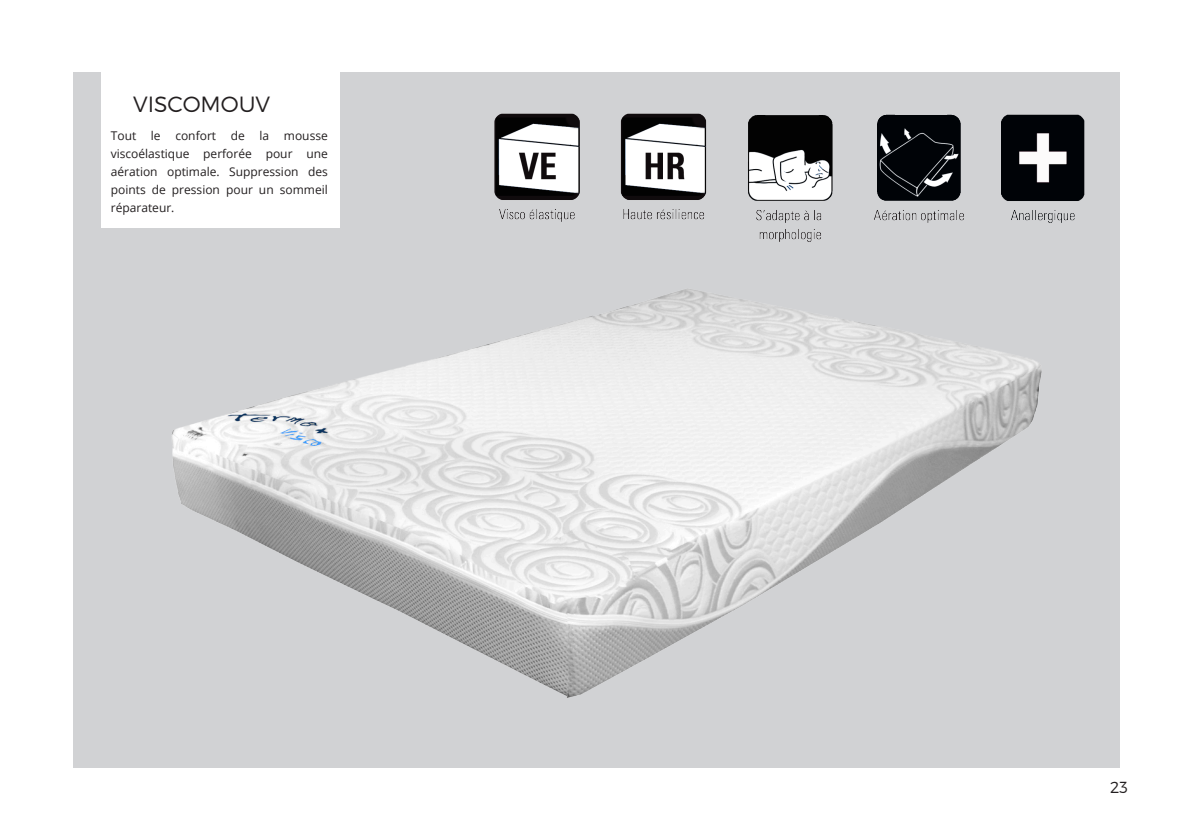
<style>
.page{position:relative;width:1191px;height:840px;background:#fff}
.page>*{position:absolute;margin:0;border:0;box-sizing:border-box;transform-origin:0 0}
.t1{font:300 22px "Montserrat";color:#231f20}
.t2{font:300 16px "Montserrat";color:#231f20}
.t3{font:12px/18px "Open Sans";color:#231f20;text-align:justify}
</style>
<div class="page">
<div style="left:73px;top:72px;width:1046px;height:695px;background:#d1d2d4"></div>
<img style="left:172px;top:158px;width:870px;height:540px">
<div style="left:101px;top:62px;width:238px;height:166px;background:#fff"></div>
<img style="left:470px;top:88px;width:650px;height:156px">
<h1 class="t1" style="left:133px;top:91px;width:139px">VISCOMOUV</h1>
<p class="t3" style="left:111px;top:126px;width:218px">Tout le confort de la mousse viscoélastique perforée pour une aération optimale. Suppression des points de pression pour un sommeil réparateur.</p>
<h2 class="t2" style="left:1110px;top:777px;width:19px">23</h2>
</div>
